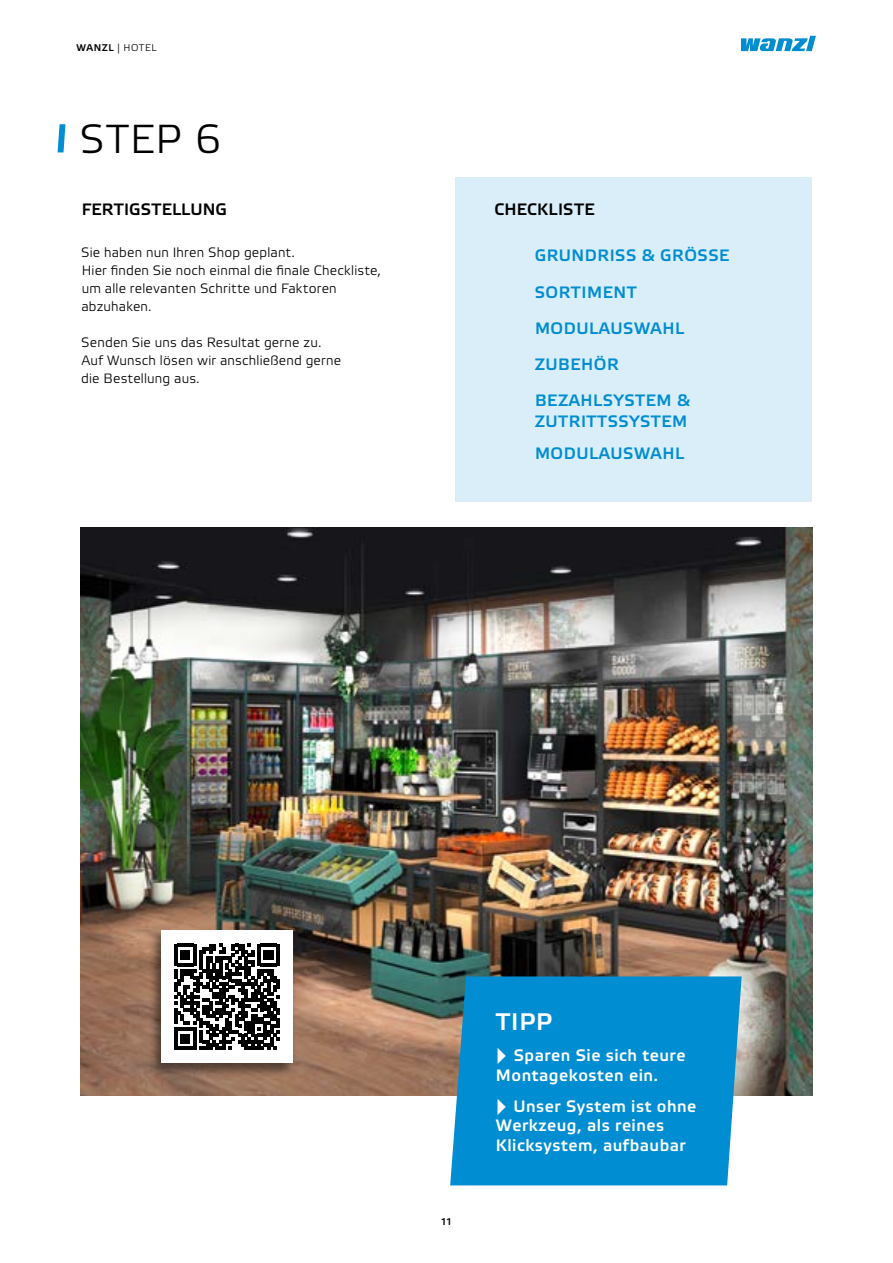
<style>
.page{position:relative;width:893px;height:1263px;background:#fff}
.page>*{position:absolute;margin:0;border:0;box-sizing:border-box;transform-origin:0 0}
.t1{font:300 40.5px "Wanzl Etelka";color:#000}
.t2{font:500 24px "Wanzl Etelka";color:#fff}
.t3{font:500 16.5px/19.5px "Wanzl Etelka";letter-spacing:.03em;color:#fff}
.t4{font:500 16.5px/36px "Wanzl Etelka";letter-spacing:.03em;color:#008dd1}
.t5{font:500 16.5px "Wanzl Etelka";letter-spacing:.01em;color:#000}
.t6{font:300 13.5px/18px "Wanzl Etelka";letter-spacing:.015em;color:#000}
.t7{font:300 9.75px "Wanzl Etelka";letter-spacing:.055em;color:#000}
.t8{font:500 9.75px "Wanzl Etelka";color:#000}
.s1{font-weight:500}
</style>
<div class="page">
<div style="left:455px;top:177px;width:357px;height:324px;background:#d9eef8"></div>
<img style="left:81px;top:527px;width:731px;height:568px">
<div style="left:149px;top:930px;width:147px;height:148px;background:#000;opacity:.5"></div>
<div style="left:161px;top:930px;width:132px;height:133px;background:#fff"></div>
<svg style="left:174px;top:944px;width:106px;height:106px"></svg>
<div style="left:450px;top:976px;width:292px;height:209px;background:#008dd1"></div>
<svg style="left:741px;top:36px;width:75px;height:15px"></svg>
<svg style="left:58px;top:124px;width:7px;height:28px"></svg>
<svg style="left:498px;top:1047px;width:8px;height:17px"></svg>
<svg style="left:498px;top:1098px;width:8px;height:17px"></svg>
<p class="t7" style="left:77px;top:42px;width:82px"><span class="s1">WANZL</span> | HOTEL</p>
<h1 class="t1" style="left:79px;top:116px;width:143px">STEP 6</h1>
<p class="t5" style="left:82px;top:200px;width:147px">FERTIGSTELLUNG</p>
<p class="t6" style="left:81px;top:244px;width:301px">Sie haben nun Ihren Shop geplant.<br>Hier finden Sie noch einmal die finale Checkliste, um alle relevanten Schritte und Faktoren abzuhaken.</p>
<p class="t6" style="left:81px;top:334px;width:262px">Senden Sie uns das Resultat gerne zu.<br>Auf Wunsch lösen wir anschließend gerne die Bestellung aus.</p>
<p class="t5" style="left:494px;top:199px;width:102px">CHECKLISTE</p>
<p class="t4" style="left:535px;top:238px;width:196px">GRUNDRISS &amp; GRÖSSE</p>
<p class="t4" style="left:535px;top:275px;width:151px">SORTIMENT<br>MODULAUSWAHL<br>ZUBEHÖR</p>
<p class="t4" style="left:535px;top:390px;width:157px;line-height:21px">BEZAHLSYSTEM &amp;<br>ZUTRITTSSYSTEM</p>
<p class="t4" style="left:535px;top:436px;width:151px">MODULAUSWAHL</p>
<p class="t8" style="left:441px;top:1215px;width:13px">11</p>
<h2 class="t2" style="left:496px;top:1008px;width:58px">TIPP</h2>
<p class="t3" style="left:496px;top:1046px;width:191px;text-indent:18px">Sparen Sie sich teure<br>Montagekosten ein.</p>
<p class="t3" style="left:496px;top:1097px;width:202px;text-indent:17px">Unser System ist ohne<br>Werkzeug, als reines<br>Klicksystem, aufbaubar</p>
</div>
